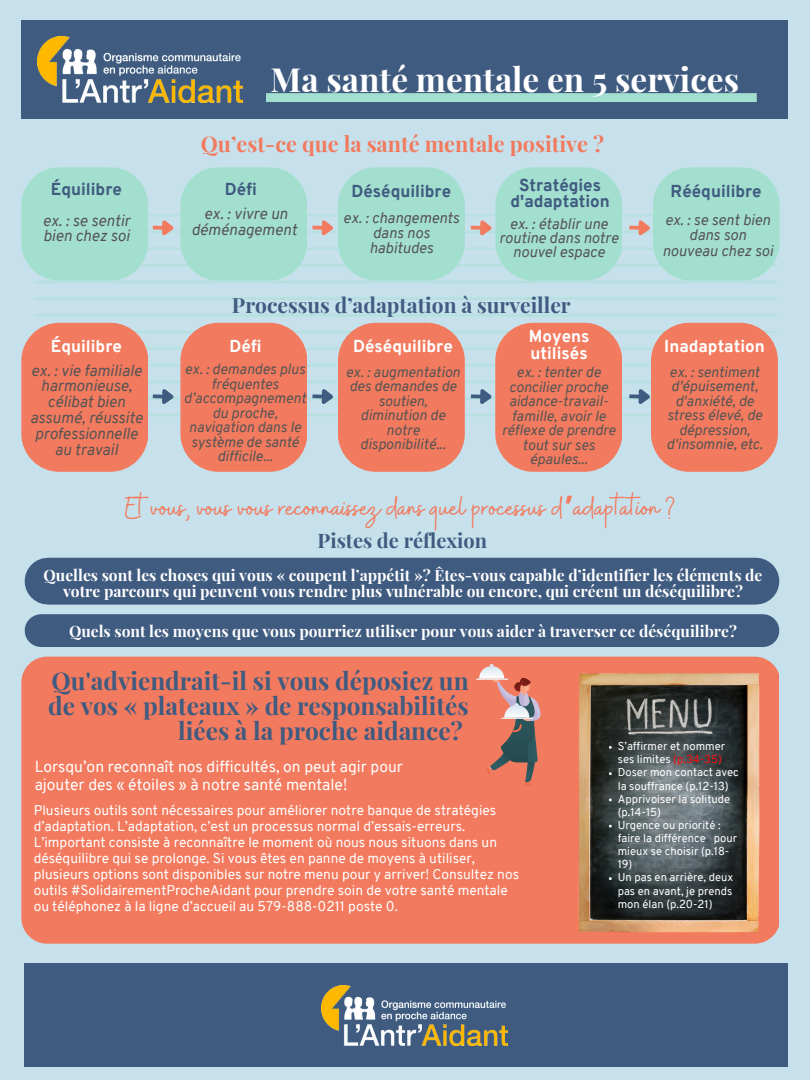
<style>
.page{position:relative;width:810px;height:1080px;background:#c7e1ec}
.page>*{position:absolute;margin:0;border:0;box-sizing:border-box;transform-origin:0 0}
.t1{font:700 33.31px "Playfair Display";color:#fff}
.t2{font:31.88px "Buffalo";color:#f27a5e}
.t3{font:700 24.38px/25.3px "Playfair Display";color:#3f5b80;text-align:right}
.t4{font:700 21.62px "Playfair Display";color:#f27a5e}
.t5{font:700 21px "Playfair Display";color:#3f5b80}
.t6{font:700 20px "Playfair Display";color:#3f5b80}
.t7{font:800 16.88px "Overpass";color:#3f5b80}
.t8{font:800 16.88px/17.4px "Overpass";color:#fff}
.t9{font:italic 15.69px/15.9px "Overpass";color:#545454;text-align:center}
.t10{font:700 15.62px/15.9px "Playfair Display";color:#fff;text-align:center}
.t11{font:15.62px/18.2px "Overpass";color:#fff}
.t12{font:italic 15px/15.5px "Overpass";color:#545454;text-align:center}
.t13{font:italic 14.38px/14.5px "Overpass";color:#545454;text-align:center}
.t14{font:13.75px/15.9px "Overpass";color:#fff}
.t15{font:11.25px/13.1px "Overpass";color:#fff}
.s1{font-family:"Noto Sans Gurmukhi";font-weight:700}
.s2{color:#f80e0e}
</style>
<div class="page">
<div style="left:25px;top:964px;width:763px;height:102px;background:#3f5b80"></div>
<svg style="left:34px;top:214px;width:247px;height:202px"></svg>
<svg style="left:281px;top:214px;width:244px;height:202px"></svg>
<svg style="left:525px;top:214px;width:252px;height:202px"></svg>
<div style="left:21px;top:167px;width:127px;height:114px;background:#a3dfcf;border-radius:38px"></div>
<div style="left:21px;top:323px;width:127px;height:149px;background:#f27a5e;border-radius:38px"></div>
<div style="left:21px;top:657px;width:758px;height:287px;background:#f27a5e"></div>
<div style="left:180px;top:323px;width:127px;height:149px;background:#f27a5e;border-radius:38px"></div>
<div style="left:338px;top:323px;width:127px;height:149px;background:#f27a5e;border-radius:38px"></div>
<div style="left:495px;top:323px;width:127px;height:149px;background:#f27a5e;border-radius:38px"></div>
<div style="left:651px;top:323px;width:127px;height:149px;background:#f27a5e;border-radius:38px"></div>
<div style="left:495px;top:167px;width:127px;height:114px;background:#a3dfcf;border-radius:38px"></div>
<div style="left:180px;top:167px;width:127px;height:114px;background:#a3dfcf;border-radius:38px"></div>
<div style="left:653px;top:167px;width:127px;height:114px;background:#a3dfcf;border-radius:38px"></div>
<div style="left:338px;top:167px;width:127px;height:114px;background:#a3dfcf;border-radius:38px"></div>
<svg style="left:149px;top:217px;width:29px;height:24px"></svg>
<svg style="left:309px;top:217px;width:29px;height:24px"></svg>
<svg style="left:467px;top:217px;width:29px;height:24px"></svg>
<svg style="left:625px;top:217px;width:28px;height:24px"></svg>
<div style="left:21px;top:20px;width:767px;height:99px;background:#3f5b80"></div>
<div style="left:266px;top:93px;width:491px;height:9px;background:#a3dfcf"></div>
<img style="left:37px;top:37px;width:205px;height:66px">
<svg style="left:149px;top:386px;width:29px;height:24px"></svg>
<svg style="left:309px;top:386px;width:29px;height:24px"></svg>
<svg style="left:467px;top:386px;width:29px;height:24px"></svg>
<svg style="left:625px;top:386px;width:26px;height:24px"></svg>
<div style="left:48px;top:558px;width:708px;height:47px;background:#3f5b80"></div>
<div style="left:41px;top:614px;width:722px;height:33px;background:#3f5b80"></div>
<img style="left:572px;top:660px;width:194px;height:284px">
<img style="left:322px;top:986px;width:185px;height:59px">
<svg style="left:476px;top:664px;width:65px;height:122px;background:#c77d6e"></svg>
<h1 class="t1" style="left:271px;top:56px;width:470px">Ma santé mentale en 5 services</h1>
<p class="t7" style="left:51px;top:182px;width:72px">Équilibre</p>
<p class="t9" style="left:43px;top:214px;width:89px;text-align:left">ex. : se sentir bien chez soi</p>
<h3 class="t4" style="left:201px;top:128px;width:405px">Qu’est-ce que la santé mentale positive ?</h3>
<p class="t7" style="left:225px;top:182px;width:34px">Défi</p>
<p class="t9" style="left:191px;top:207px;width:107px">ex. : vivre un déménagement</p>
<p class="t7" style="left:352px;top:184px;width:101px">Déséquilibre</p>
<p class="t7" style="left:519px;top:179px;width:83px">Stratégies</p>
<p class="t7" style="left:671px;top:184px;width:93px">Rééquilibre</p>
<p class="t7" style="left:511px;top:195px;width:101px">d'adaptation</p>
<p class="t12" style="left:343px;top:211px;width:118px">ex. : changements dans nos habitudes</p>
<p class="t12" style="left:662px;top:214px;width:112px">ex. : se sent bien dans son nouveau chez soi</p>
<p class="t12" style="left:499px;top:218px;width:121px;line-height:14.1px">ex. : établir une routine dans notre nouvel espace</p>
<h3 class="t5" style="left:232px;top:290px;width:340px">Processus d’adaptation à surveiller</h3>
<p class="t8" style="left:51px;top:339px;width:72px">Équilibre</p>
<p class="t8" style="left:229px;top:339px;width:34px">Défi</p>
<p class="t8" style="left:353px;top:339px;width:101px">Déséquilibre</p>
<p class="t8" style="left:529px;top:329px;width:62px">Moyens utilisés</p>
<p class="t8" style="left:664px;top:339px;width:102px">Inadaptation</p>
<p class="t9" style="left:30px;top:364px;width:114px">ex. : vie familiale harmonieuse, célibat bien assumé, réussite professionnelle au travail</p>
<p class="t13" style="left:184px;top:363px;width:124px">ex. : demandes plus fréquentes d’accompagnement du proche, navigation dans le système de santé difficile...</p>
<p class="t13" style="left:346px;top:366px;width:116px">ex. : augmentation des demandes de soutien, diminution de notre disponibilité...</p>
<p class="t13" style="left:502px;top:366px;width:115px">ex. : tenter de concilier proche aidance-travail&shy;famille, avoir le réflexe de prendre tout sur ses épaules...</p>
<p class="t13" style="left:667px;top:366px;width:98px">ex. : sentiment d'épuisement, d'anxiété, de stress élevé, de dépression, d'insomnie, etc.</p>
<h2 class="t2" style="left:125px;top:487px;width:551px">Et vous, vous vous reconnaissez dans quel processus d<span class="s1">’</span>adaptation ?</h2>
<h3 class="t6" style="left:318px;top:526px;width:171px">Pistes de réflexion</h3>
<p class="t10" style="left:44px;top:566px;width:720px">Quelles sont les choses qui vous « coupent l’appétit »? Êtes-vous capable d’identifier les éléments de votre parcours qui peuvent vous rendre plus vulnérable ou encore, qui créent un déséquilibre?</p>
<p class="t10" style="left:69px;top:622px;width:669px">Quels sont les moyens que vous pourriez utiliser pour vous aider à traverser ce déséquilibre?</p>
<h3 class="t3" style="left:48px;top:667px;width:422px">Qu'adviendrait-il si vous déposiez un de vos « plateaux » de responsabilités liées à la proche aidance?</h3>
<p class="t11" style="left:35px;top:759px;width:370px">Lorsqu’on reconnaît nos difficultés, on peut agir pour ajouter des « étoiles » à notre santé mentale!</p>
<p class="t14" style="left:34px;top:804px;width:487px">Plusieurs outils sont nécessaires pour améliorer notre banque de stratégies d’adaptation. L’adaptation, c’est un processus normal d’essais-erreurs.<br>L’important consiste à reconnaître le moment où nous nous situons dans un déséquilibre qui se prolonge. Si vous êtes en panne de moyens à utiliser, plusieurs options sont disponibles sur notre menu pour y arriver! Consultez nos outils #SolidairementProcheAidant pour prendre soin de votre santé mentale ou téléphonez à la ligne d’accueil au 579-888-0211 poste 0.</p>
<p class="t15" style="left:618px;top:741px;width:123px">S’affirmer et nommer ses limites <span class="s2">(p.34-35)<br></span>Doser mon contact avec la souffrance (p.12-13)<br>Apprivoiser la solitude (p.14-15)<br>Urgence ou priorité : faire la différence pour mieux se choisir (p.18-<br>19)<br>Un pas en arrière, deux pas en avant, je prends mon élan (p.20-21)</p>
</div>
